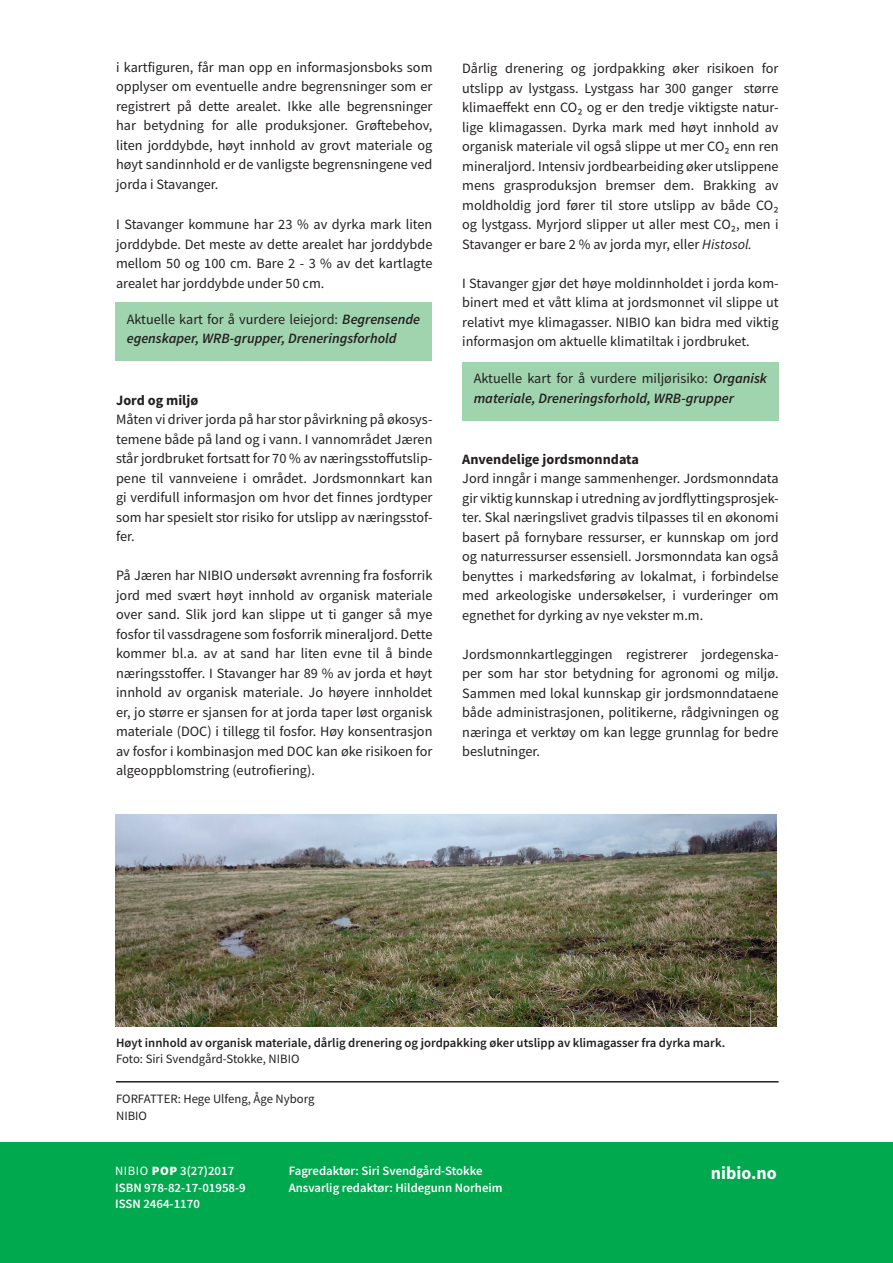
<style>
.page{position:relative;width:893px;height:1263px;background:#fff}
.page>*{position:absolute;margin:0;border:0;box-sizing:border-box;transform-origin:0 0}
.t1{font:700 18px "Source Sans Pro";color:#fff}
.t2{font:14.25px/19.5px "Source Sans Pro";color:#231f20;text-align:justify}
.t3{font:italic 600 14.25px/19.5px "Source Sans Pro";color:#231f20}
.t4{font:700 14.25px "Source Sans Pro";color:#231f20}
.t5{font:600 12.75px/16.5px "Source Sans Pro";color:#fff}
.t6{font:600 12.75px "Source Sans Pro";color:#231f20}
.t7{font:12.75px/16.5px "Source Sans Pro";color:#231f20}
.s1{font-weight:400;font-style:normal}
.s2{font-style:italic}
.s3{font-weight:400}
.s4{font-weight:900}
</style>
<div class="page">
<div style="left:0;top:1142px;width:893px;height:121px;background:#00a84e"></div>
<hr style="left:115px;top:1016px;width:663px;height:1px;background:#231f20">
<div style="left:462px;top:362px;width:317px;height:59px;background:#a0d4ae"></div>
<img style="left:115px;top:814px;width:662px;height:213px">
<div style="left:115px;top:302px;width:317px;height:59px;background:#a0d4ae"></div>
<hr style="left:116px;top:1081px;width:663px;height:1px;background:#231f20">
<p class="t2" style="left:116px;top:57px;width:318px">i kartfiguren, får man opp en informasjonsboks som opplyser om eventuelle andre begrensninger som er registrert på dette arealet. Ikke alle begrensninger har betydning for alle produksjoner. Grøftebehov, liten jorddybde, høyt innhold av grovt materiale og høyt sandinnhold er de vanligste begrensningene ved jorda i Stavanger.</p>
<p class="t2" style="left:116px;top:215px;width:318px">I Stavanger kommune har 23 % av dyrka mark liten jorddybde. Det meste av dette arealet har jorddybde mellom 50 og 100 cm. Bare 2 - 3 % av det kartlagte arealet har jorddybde under 50 cm.</p>
<p class="t3" style="left:127px;top:309px;width:295px"><span class="s1">Aktuelle kart for å vurdere leiejord:</span> Begrensende egenskaper, WRB-grupper, Dreneringsforhold</p>
<p class="t4" style="left:116px;top:391px;width:84px">Jord og miljø</p>
<p class="t2" style="left:116px;top:410px;width:318px">Måten vi driver jorda på har stor påvirkning på økosys&shy;temene både på land og i vann. I vannområdet Jæren står jordbruket fortsatt for 70 % av næringsstoffutslip&shy;pene til vannveiene i området. Jordsmonnkart kan gi verdifull informasjon om hvor det finnes jordtyper som har spesielt stor risiko for utslipp av næringsstof&shy;fer.</p>
<p class="t2" style="left:116px;top:566px;width:318px">På Jæren har NIBIO undersøkt avrenning fra fosforrik jord med svært høyt innhold av organisk materiale over sand. Slik jord kan slippe ut ti ganger så mye fosfor til vassdragene som fosforrik mineraljord. Dette kommer bl.a. av at sand har liten evne til å binde næringsstoffer. I Stavanger har 89 % av jorda et høyt innhold av organisk materiale. Jo høyere innholdet er, jo større er sjansen for at jorda taper løst organisk materiale (DOC) i tillegg til fosfor. Høy konsentrasjon av fosfor i kombinasjon med DOC kan øke risikoen for algeoppblomstring (eutrofiering).</p>
<p class="t2" style="left:462px;top:59px;width:318px">Dårlig drenering og jordpakking øker risikoen for utslipp av lystgass. Lystgass har 300 ganger større klimaeffekt enn CO₂ og er den tredje viktigste natur&shy;lige klimagassen. Dyrka mark med høyt innhold av organisk materiale vil også slippe ut mer CO₂ enn ren mineraljord. Intensiv jordbearbeiding øker utslippene mens grasproduksjon bremser dem. Brakking av moldholdig jord fører til store utslipp av både CO₂ og lystgass. Myrjord slipper ut aller mest CO₂, men i Stavanger er bare 2 % av jorda myr, eller <span class="s2">Histosol.</span></p>
<p class="t2" style="left:462px;top:273px;width:318px">I Stavanger gjør det høye moldinnholdet i jorda kom&shy;binert med et vått klima at jordsmonnet vil slippe ut relativt mye klimagasser. NIBIO kan bidra med viktig informasjon om aktuelle klimatiltak i jordbruket.</p>
<p class="t3" style="left:474px;top:369px;width:295px"><span class="s1">Aktuelle kart for å vurdere miljørisiko:</span> Organisk materiale, Dreneringsforhold, WRB-grupper</p>
<p class="t4" style="left:462px;top:449px;width:178px">Anvendelige jordsmonndata</p>
<p class="t2" style="left:462px;top:468px;width:318px">Jord inngår i mange sammenhenger. Jordsmonndata gir viktig kunnskap i utredning av jordflyttingsprosjek&shy;ter. Skal næringslivet gradvis tilpasses til en økonomi basert på fornybare ressurser, er kunnskap om jord og naturressurser essensiell. Jorsmonndata kan også benyttes i markedsføring av lokalmat, i forbindelse med arkeologiske undersøkelser, i vurderinger om egnethet for dyrking av nye vekster m.m.</p>
<p class="t2" style="left:462px;top:644px;width:318px">Jordsmonnkartleggingen registrerer jordegenska&shy;per som har stor betydning for agronomi og miljø.<br>Sammen med lokal kunnskap gir jordsmonndataene både administrasjonen, politikerne, rådgivningen og næringa et verktøy om kan legge grunnlag for bedre beslutninger.</p>
<p class="t6" style="left:116px;top:1034px;width:611px">Høyt innhold av organisk materiale, dårlig drenering og jordpakking øker utslipp av klimagasser fra dyrka mark.</p>
<p class="t7" style="left:116px;top:1050px;width:185px">Foto: Siri Svendgård-Stokke, NIBIO</p>
<p class="t7" style="left:116px;top:1091px;width:200px">FORFATTER: Hege Ulfeng, Åge Nyborg<br>NIBIO</p>
<p class="t5" style="left:289px;top:1163px;width:215px">Fagredaktør: Siri Svendgård-Stokke<br>Ansvarlig redaktør: Hildegunn Norheim</p>
<p class="t5" style="left:115px;top:1163px;width:120px"><span class="s3">NIBIO</span> <span class="s4">POP</span> 3(27)2017</p>
<p class="t1" style="left:711px;top:1161px;width:68px">nibio.no</p>
<p class="t5" style="left:115px;top:1179px;width:132px">ISBN 978-82-17-01958-9<br>ISSN 2464-1170</p>
</div>
